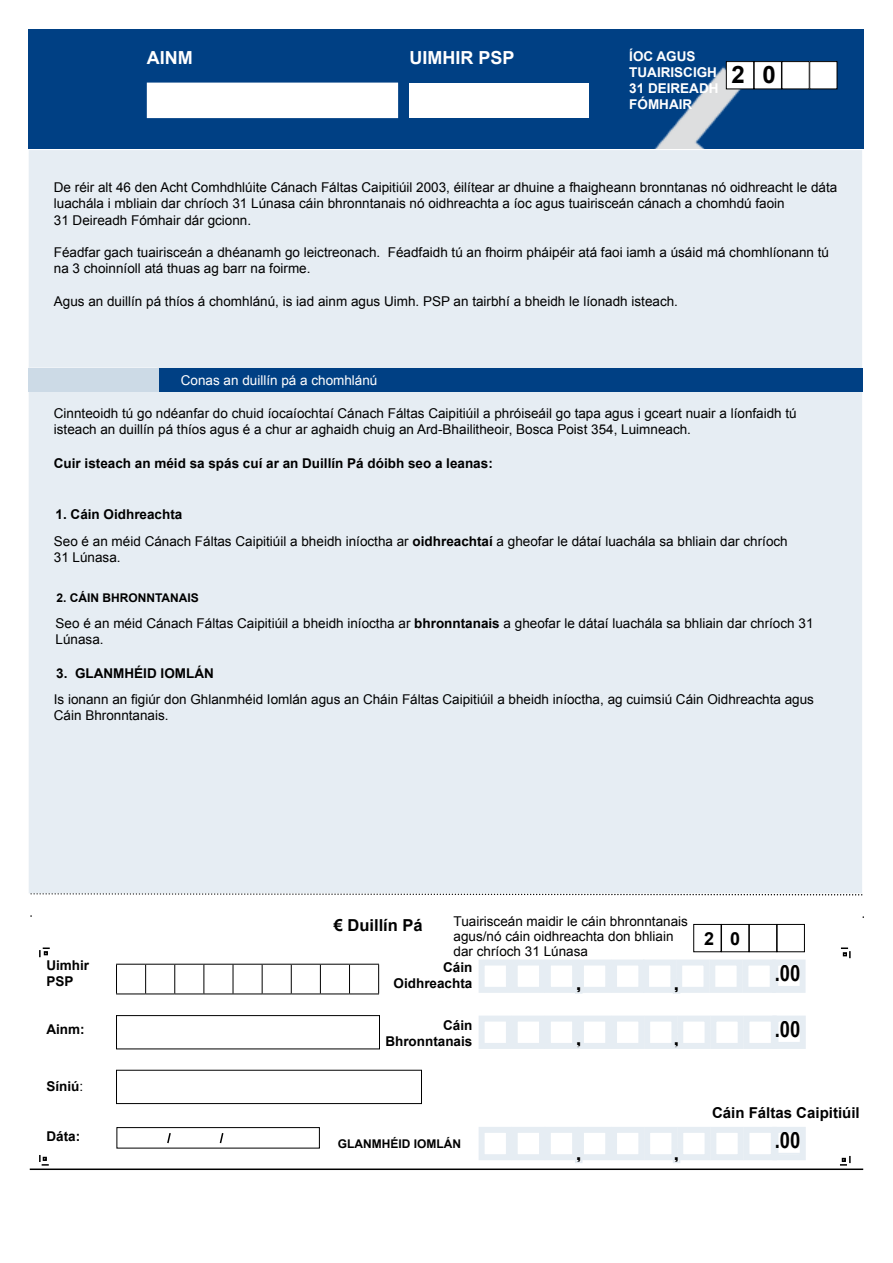
<style>
.page{position:relative;width:893px;height:1263px;background:#fff}
.page>*{position:absolute;margin:0;border:0;box-sizing:border-box;transform-origin:0 0}
.t1{font:700 24px "Arial";color:#000}
.t2{font:700 22.5px "Arial Narrow";color:#000}
.t3{font:700 18px "Arial";color:#fff}
.t4{font:700 18px "Arial";color:#000}
.t5{font:700 16.5px "Arial";color:#000}
.t6{font:700 15px "Arial";color:#000}
.t7{font:13.5px/16.2px "Arial";color:#000}
.t8{font:700 13.5px/16.2px "Arial";color:#000;text-align:right}
.t9{font:700 13.5px/16.2px "Arial";color:#fff}
.t10{font:13.5px "Arial";color:#fff}
.t11{font:900 13.5px "Arial";color:#000}
.t12{font:700 12px "Arial";color:#000}
.s1{font-weight:700}
.s2{font-weight:400}
</style>
<div class="page">
<div style="left:28px;top:30px;width:835px;height:119px;background:#004084"></div>
<div style="left:147px;top:83px;width:251px;height:35px;background:#fff"></div>
<div style="left:410px;top:83px;width:179px;height:34px;background:#fff"></div>
<svg style="left:31px;top:893px;width:832px;height:3px"></svg>
<div style="left:29px;top:150px;width:833px;height:743px;background:#e6edf3"></div>
<div style="left:28px;top:368px;width:131px;height:24px;background:#ccdae6"></div>
<div style="left:160px;top:368px;width:703px;height:24px;background:#004084"></div>
<div style="left:479px;top:959px;width:33px;height:34px;border:6px solid #e6edf3"></div>
<div style="left:512px;top:959px;width:33px;height:34px;border:6px solid #e6edf3"></div>
<div style="left:611px;top:959px;width:33px;height:34px;border:6px solid #e6edf3"></div>
<div style="left:578px;top:959px;width:33px;height:34px;border:6px solid #e6edf3"></div>
<div style="left:643px;top:959px;width:33px;height:34px;border:6px solid #e6edf3"></div>
<div style="left:742px;top:959px;width:34px;height:34px;border:6px solid #e6edf3"></div>
<div style="left:709px;top:959px;width:34px;height:34px;border:6px solid #e6edf3"></div>
<div style="left:676px;top:959px;width:33px;height:34px;border:6px solid #e6edf3"></div>
<div style="left:693px;top:924px;width:28px;height:28px;border:1px solid #000"></div>
<div style="left:777px;top:924px;width:28px;height:28px;border:1px solid #000"></div>
<div style="left:749px;top:924px;width:28px;height:28px;border:1px solid #000"></div>
<div style="left:721px;top:924px;width:28px;height:28px;border:1px solid #000"></div>
<div style="left:810px;top:62px;width:27px;height:27px;background:#fff"></div>
<div style="left:809px;top:61px;width:28px;height:28px;border:1px solid #000"></div>
<div style="left:782px;top:62px;width:27px;height:27px;background:#fff"></div>
<div style="left:781px;top:61px;width:29px;height:28px;border:1px solid #000"></div>
<div style="left:754px;top:62px;width:27px;height:27px;background:#fff"></div>
<div style="left:754px;top:61px;width:28px;height:28px;border:1px solid #000"></div>
<div style="left:479px;top:1015px;width:33px;height:34px;border:6px solid #e6edf3"></div>
<div style="left:512px;top:1015px;width:33px;height:34px;border:6px solid #e6edf3"></div>
<div style="left:611px;top:1015px;width:33px;height:34px;border:6px solid #e6edf3"></div>
<div style="left:578px;top:1015px;width:33px;height:34px;border:6px solid #e6edf3"></div>
<div style="left:545px;top:1015px;width:33px;height:34px;border:6px solid #e6edf3"></div>
<div style="left:644px;top:1015px;width:33px;height:34px;border:6px solid #e6edf3"></div>
<div style="left:743px;top:1015px;width:34px;height:34px;border:6px solid #e6edf3"></div>
<div style="left:710px;top:1015px;width:34px;height:34px;border:6px solid #e6edf3"></div>
<div style="left:677px;top:1015px;width:34px;height:34px;border:6px solid #e6edf3"></div>
<div style="left:479px;top:1127px;width:33px;height:33px;border:6px solid #e6edf3"></div>
<div style="left:512px;top:1127px;width:33px;height:33px;border:6px solid #e6edf3"></div>
<div style="left:611px;top:1127px;width:33px;height:33px;border:6px solid #e6edf3"></div>
<div style="left:578px;top:1127px;width:33px;height:33px;border:6px solid #e6edf3"></div>
<div style="left:545px;top:1127px;width:33px;height:33px;border:6px solid #e6edf3"></div>
<div style="left:644px;top:1127px;width:33px;height:33px;border:6px solid #e6edf3"></div>
<div style="left:743px;top:1127px;width:34px;height:33px;border:6px solid #e6edf3"></div>
<div style="left:710px;top:1127px;width:34px;height:33px;border:6px solid #e6edf3"></div>
<div style="left:677px;top:1127px;width:34px;height:33px;border:6px solid #e6edf3"></div>
<div style="left:772px;top:959px;width:33px;height:34px;border:6px solid #e6edf3"></div>
<div style="left:772px;top:1127px;width:34px;height:33px;border:6px solid #e6edf3"></div>
<div style="left:772px;top:1015px;width:34px;height:34px;border:6px solid #e6edf3"></div>
<div style="left:773px;top:963px;width:29px;height:24px;border:2px solid #e6edf3"></div>
<div style="left:773px;top:1130px;width:29px;height:24px;border:2px solid #e6edf3"></div>
<div style="left:773px;top:1019px;width:29px;height:24px;border:2px solid #e6edf3"></div>
<div style="left:545px;top:959px;width:33px;height:34px;border:6px solid #e6edf3"></div>
<div style="left:575px;top:979px;width:7px;height:15px;border:2px solid #e6edf3"></div>
<div style="left:673px;top:979px;width:7px;height:15px;border:2px solid #e6edf3"></div>
<div style="left:575px;top:1149px;width:7px;height:14px;border:2px solid #e6edf3"></div>
<div style="left:673px;top:1149px;width:7px;height:14px;border:2px solid #e6edf3"></div>
<div style="left:575px;top:1033px;width:7px;height:15px;border:2px solid #e6edf3"></div>
<div style="left:673px;top:1033px;width:7px;height:15px;border:2px solid #e6edf3"></div>
<svg style="left:841px;top:947px;width:10px;height:11px"></svg>
<svg style="left:39px;top:1155px;width:10px;height:10px"></svg>
<svg style="left:39px;top:947px;width:11px;height:10px"></svg>
<svg style="left:840px;top:1156px;width:11px;height:9px"></svg>
<hr style="left:30px;top:1168px;width:833px;height:2px;background:#000">
<div style="left:726px;top:62px;width:28px;height:27px;background:#fff"></div>
<div style="left:726px;top:61px;width:28px;height:28px;border:1px solid #000"></div>
<div style="left:116px;top:1015px;width:264px;height:34px;border:1px solid #000"></div>
<div style="left:116px;top:1070px;width:306px;height:34px;border:1px solid #000"></div>
<div style="left:117px;top:1127px;width:203px;height:21px;border:1px solid #000"></div>
<svg style="left:167px;top:1133px;width:4px;height:11px"></svg>
<svg style="left:219px;top:1133px;width:5px;height:11px"></svg>
<hr style="left:116px;top:964px;width:30px;height:1px;background:#000">
<svg style="left:116px;top:964px;width:1px;height:29px"></svg>
<hr style="left:320px;top:964px;width:30px;height:1px;background:#000">
<hr style="left:116px;top:993px;width:30px;height:1px;background:#000">
<svg style="left:145px;top:964px;width:176px;height:30px"></svg>
<hr style="left:320px;top:993px;width:30px;height:1px;background:#000">
<svg style="left:349px;top:964px;width:30px;height:30px"></svg>
<h3 class="t3" style="left:147px;top:46px;width:47px">AINM</h3>
<h3 class="t3" style="left:410px;top:46px;width:107px">UIMHIR PSP</h3>
<p class="t9" style="left:629px;top:48px;width:91px">ÍOC AGUS<br>TUAIRISCIGH<br>31 DEIREADH<br>FÓMHAIR</p>
<h1 class="t1" style="left:731px;top:59px;width:15px">2</h1>
<h1 class="t1" style="left:763px;top:59px;width:15px">0</h1>
<p class="t7" style="left:54px;top:179px;width:785px">De réir alt 46 den Acht Comhdhlúite Cánach Fáltas Caipitiúil 2003, éilítear ar dhuine a fhaigheann bronntanas nó oidhreacht le dáta luachála i mbliain dar chríoch 31 Lúnasa cáin bhronntanais nó oidhreachta a íoc agus tuairisceán cánach a chomhdú faoin<br>31 Deireadh Fómhair dár gcionn.</p>
<p class="t7" style="left:54px;top:244px;width:777px">Féadfar gach tuairisceán a dhéanamh go leictreonach. Féadfaidh tú an fhoirm pháipéir atá faoi iamh a úsáid má chomhlíonann tú na 3 choinníoll atá thuas ag barr na foirme.</p>
<p class="t7" style="left:54px;top:293px;width:626px">Agus an duillín pá thíos á chomhlánú, is iad ainm agus Uimh. PSP an tairbhí a bheidh le líonadh isteach.</p>
<p class="t10" style="left:181px;top:371px;width:198px">Conas an duillín pá a chomhlánú</p>
<p class="t7" style="left:54px;top:405px;width:744px">Cinnteoidh tú go ndéanfar do chuid íocaíochtaí Cánach Fáltas Caipitiúil a phróiseáil go tapa agus i gceart nuair a líonfaidh tú isteach an duillín pá thíos agus é a chur ar aghaidh chuig an Ard-Bhailitheoir, Bosca Poist 354, Luimneach.</p>
<p class="t8" style="left:54px;top:456px;width:440px">Cuir isteach an méid sa spás cuí ar an Duillín Pá dóibh seo a leanas:</p>
<p class="t7" style="left:54px;top:502px;width:735px;line-height:26.1px"><span class="s1">1. Cáin Oidhreachta<br></span>Seo é an méid Cánach Fáltas Caipitiúil a bheidh iníoctha ar <span class="s1">oidhreachtaí</span> a gheofar le dátaí luachála sa bhliain dar chríoch</p>
<p class="t7" style="left:54px;top:549px;width:68px">31 Lúnasa.</p>
<p class="t12" style="left:56px;top:589px;width:144px">2. CÁIN BHRONNTANAIS</p>
<p class="t7" style="left:56px;top:615px;width:759px">Seo é an méid Cánach Fáltas Caipitiúil a bheidh iníoctha ar <span class="s1">bhronntanais</span> a gheofar le dátaí luachála sa bhliain dar chríoch 31<br>Lúnasa.</p>
<p class="t8" style="left:56px;top:666px;width:159px">3. GLANMHÉID IOMLÁN</p>
<p class="t7" style="left:54px;top:691px;width:762px">Is ionann an figiúr don Ghlanmhéid Iomlán agus an Cháin Fáltas Caipitiúil a bheidh iníoctha, ag cuimsiú Cáin Oidhreachta agus<br>Cáin Bhronntanais.</p>
<p class="t8" style="left:46px;top:958px;width:44px;text-align:left">Uimhir<br>PSP</p>
<p class="t8" style="left:46px;top:1022px;width:40px">Ainm:</p>
<p class="t8" style="left:46px;top:1078px;width:38px">Síniú<span class="s2">:</span></p>
<p class="t8" style="left:46px;top:1128px;width:35px">Dáta:</p>
<p class="t5" style="left:334px;top:914px;width:90px">€ Duillín Pá</p>
<p class="t7" style="left:454px;top:914px;width:236px;line-height:15px">Tuairisceán maidir le cáin bhronntanais agus/nó cáin oidhreachta don bhliain dar chríoch 31 Lúnasa</p>
<p class="t8" style="left:394px;top:959px;width:80px">Cáin<br>Oidhreachta</p>
<p class="t8" style="left:385px;top:1018px;width:89px">Cáin<br>Bhronntanais</p>
<p class="t11" style="left:576px;top:976px;width:6px">,</p>
<p class="t11" style="left:674px;top:976px;width:6px">,</p>
<p class="t11" style="left:576px;top:1030px;width:6px">,</p>
<p class="t11" style="left:674px;top:1030px;width:6px">,</p>
<h3 class="t4" style="left:704px;top:927px;width:12px">2</h3>
<h3 class="t4" style="left:730px;top:927px;width:12px">0</h3>
<h2 class="t2" style="left:775px;top:956px;width:27px">.00</h2>
<h2 class="t2" style="left:775px;top:1012px;width:27px">.00</h2>
<p class="t12" style="left:338px;top:1136px;width:125px">GLANMHÉID IOMLÁN</p>
<p class="t11" style="left:576px;top:1145px;width:6px">,</p>
<p class="t11" style="left:674px;top:1145px;width:6px">,</p>
<p class="t6" style="left:712px;top:1103px;width:149px">Cáin Fáltas Caipitiúil</p>
<h2 class="t2" style="left:775px;top:1123px;width:27px">.00</h2>
</div>
